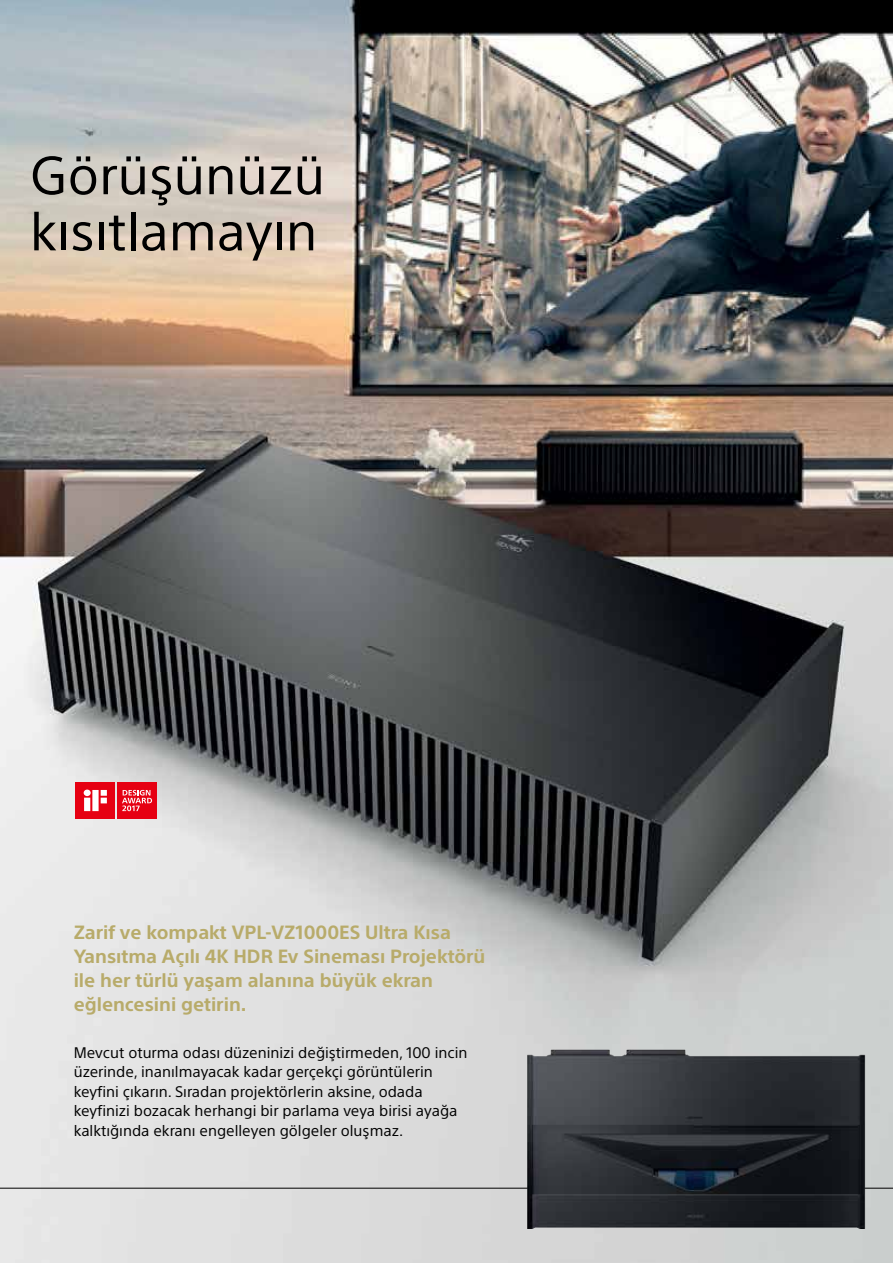
<style>
.page{position:relative;width:893px;height:1263px;background:#fff}
.page>*{position:absolute;margin:0;border:0;box-sizing:border-box;transform-origin:0 0}
.t1{font:52.5px/56.1px "SST";color:#000}
.t2{font:700 18.75px/24px "SST";color:#b8ab6a}
.t3{font:15px/19.5px "SST";color:#000}
</style>
<div class="page">
<img style="left:0;top:0;width:893px;height:1263px">
<div style="left:76px;top:782px;width:39px;height:37px;background:#e60012"></div>
<svg style="left:84px;top:789px;width:23px;height:22px"></svg>
<div style="left:117px;top:782px;width:40px;height:37px;background:#e60012"></div>
<svg style="left:122px;top:790px;width:30px;height:21px"></svg>
<hr style="left:0;top:1188px;width:893px;height:1px;background:#000">
<img style="left:527px;top:1049px;width:338px;height:180px">
<h1 class="t1" style="left:30px;top:147px;width:297px">Görüşünüzü kısıtlamayın</h1>
<p class="t2" style="left:74px;top:920px;width:413px">Zarif ve kompakt VPL-VZ1000ES Ultra Kısa Yansıtma Açılı 4K HDR Ev Sineması Projektörü ile her türlü yaşam alanına büyük ekran eğlencesini getirin.</p>
<p class="t3" style="left:74px;top:1043px;width:395px">Mevcut oturma odası düzeninizi değiştirmeden, 100 incin üzerinde, inanılmayacak kadar gerçekçi görüntülerin keyfini çıkarın. Sıradan projektörlerin aksine, odada keyfinizi bozacak herhangi bir parlama veya birisi ayağa kalktığında ekranı engelleyen gölgeler oluşmaz.</p>
</div>
